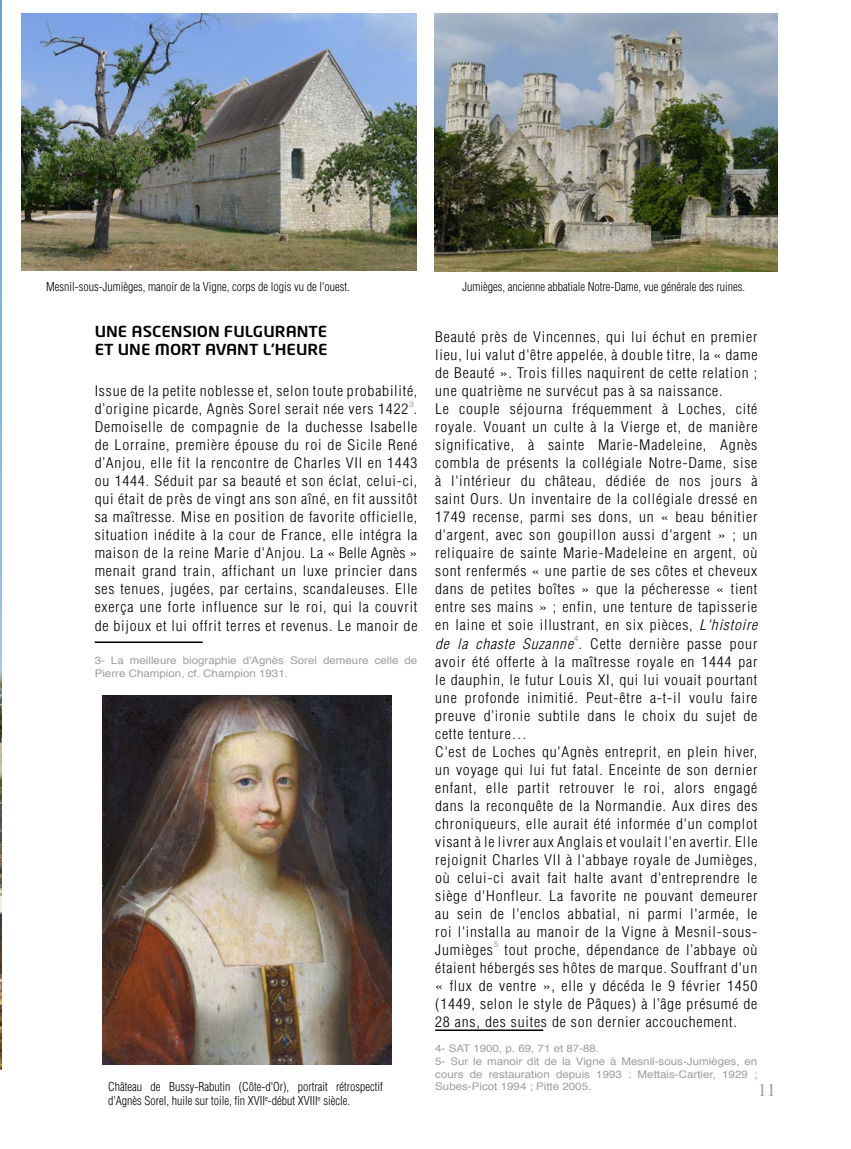
<style>
.page{position:relative;width:851px;height:1149px;background:#fff}
.page>*{position:absolute;margin:0;border:0;box-sizing:border-box;transform-origin:0 0}
.t1{font:18px "Times";color:#9c9e9f}
.t2{font:500 15px/18px "Neo Tech Alt";color:#000;scale:1.1 1}
.t3{font:300 condensed 14.25px/18px "Helvetica";letter-spacing:.05em;color:#000;scale:1.1 1}
.t4{font:300 condensed 12px/14.4px "Helvetica";color:#000}
.t5{font:10.5px/12.6px "Helvetica";color:#9c9e9f;scale:1.1 1}
.t6{font:7.8px "Helvetica";color:#9c9e9f;scale:1.1 1}
.s1{font-style:italic}
</style>
<div class="page">
<hr style="left:435px;top:1029px;width:108px;height:1px;background:#000">
<hr style="left:95px;top:641px;width:108px;height:1px;background:#000">
<img style="left:435px;top:14px;width:342px;height:257px">
<img style="left:21px;top:13px;width:395px;height:257px">
<img style="left:0;top:0;width:1px;height:1069px">
<img style="left:102px;top:695px;width:290px;height:369px">
<p class="t4" style="left:46px;top:280px;width:305px">Mesnil-sous-Jumièges, manoir de la Vigne, corps de logis vu de l'ouest.</p>
<p class="t4" style="left:462px;top:279px;width:284px">Jumièges, ancienne abbatiale Notre-Dame, vue générale des ruines.</p>
<p class="t2" style="left:95px;top:321px;width:213px">UNE ASCENSION FULGU RANTE<br>ET UNE MORT AVANT L’HEURE</p>
<p class="t3" style="left:95px;top:382px;width:295px">Issue de la petite noblesse et, selon toute probabilité, d’origine picarde, Agnès Sorel serait née vers 1422 .</p>
<p class="t6" style="left:409px;top:398px;width:6px">3</p>
<p class="t3" style="left:95px;top:418px;width:295px;text-align:justify">Demoiselle de compagnie de la duchesse Isabelle de Lorraine, première épouse du roi de Sicile René d’Anjou, elle fit la rencontre de Charles VII en 1443 ou 1444. Séduit par sa beauté et son éclat, celui-ci, qui était de près de vingt ans son aîné, en fit aussitôt sa maîtresse. Mise en position de favorite officielle, situation inédite à la cour de France, elle intégra la maison de la reine Marie d'Anjou. La « Belle Agnès » menait grand train, affichant un luxe princier dans ses tenues, jugées, par certains, scandaleuses. Elle exerça une forte influence sur le roi, qui la couvrit de bijoux et lui offrit terres et revenus. Le manoir de</p>
<p class="t5" style="left:95px;top:654px;width:295px">3- La meilleure biographie d'Agnès Sorel demeure celle de<br>Pierre Champion, cf. Champion 1931.</p>
<p class="t4" style="left:108px;top:1078px;width:276px">Château de Bussy-Rabutin (Côte-d'Or), portrait rétrospectif d'Agnès Sorel, huile sur toile, fin XVII<sup>e</sup>-début XVIII<sup>e</sup> siècle.</p>
<p class="t3" style="left:435px;top:328px;width:294px">Beauté près de Vincennes, qui lui échut en premier lieu, lui valut d'être appelée, à double titre, la « dame de Beauté ». Trois filles naquirent de cette relation ; une quatrième ne survécut pas à sa naissance.<br>Le couple séjourna fréquemment à Loches, cité royale. Vouant un culte à la Vierge et, de manière significative, à sainte Marie-Madeleine, Agnès combla de présents la collégiale Notre-Dame, sise à l'intérieur du château, dédiée de nos jours à saint Ours. Un inventaire de la collégiale dressé en 1749 recense, parmi ses dons, un « beau bénitier d'argent, avec son goupillon aussi d'argent » ; un reliquaire de sainte Marie-Madeleine en argent, où sont renfermés « une partie de ses côtes et cheveux dans de petites boîtes » que la pécheresse « tient entre ses mains » ; enfin, une tenture de tapisserie en laine et soie illustrant, en six pièces, <span class="s1">L'histoire de la chaste Suzanne</span> . Cette dernière passe pour</p>
<p class="t6" style="left:574px;top:632px;width:6px">4</p>
<p class="t3" style="left:435px;top:652px;width:294px">avoir été offerte à la maîtresse royale en 1444 par le dauphin, le futur Louis XI, qui lui vouait pourtant une profonde inimitié. Peut-être a-t-il voulu faire preuve d’ironie subtile dans le choix du sujet de cette tenture…<br>C'est de Loches qu'Agnès entreprit, en plein hiver, un voyage qui lui fut fatal. Enceinte de son dernier enfant, elle partit retrouver le roi, alors engagé dans la reconquête de la Normandie. Aux dires des chroniqueurs, elle aurait été informée d'un complot visant à le livrer aux Anglais et voulait l'en avertir. Elle rejoignit Charles VII à l'abbaye royale de Jumièges, où celui-ci avait fait halte avant d'entreprendre le siège d'Honfleur. La favorite ne pouvant demeurer au sein de l'enclos abbatial, ni parmi l'armée, le roi l'installa au manoir de la Vigne à Mesnil-sous-Jumièges</p>
<p class="t6" style="left:493px;top:938px;width:6px">5</p>
<p class="t3" style="left:435px;top:940px;width:294px;text-align:justify;text-indent:69px">tout proche, dépendance de l’abbaye où étaient hébergés ses hôtes de marque. Souffrant d'un « flux de ventre », elle y décéda le 9 février 1450 (1449, selon le style de Pâques) à l’âge présumé de 28 ans, des suites de son dernier accouchement.</p>
<p class="t5" style="left:435px;top:1042px;width:294px">4- SAT 1900, p. 69, 71 et 87-88.<br>5- Sur le manoir dit de la Vigne à Mesnil-sous-Jumièges, en cours de restauration depuis 1993 : Mettais-Cartier, 1929 ; Subes-Picot 1994 ; Pitte 2005.</p>
<p class="t1" style="left:757px;top:1079px;width:19px">11</p>
</div>
